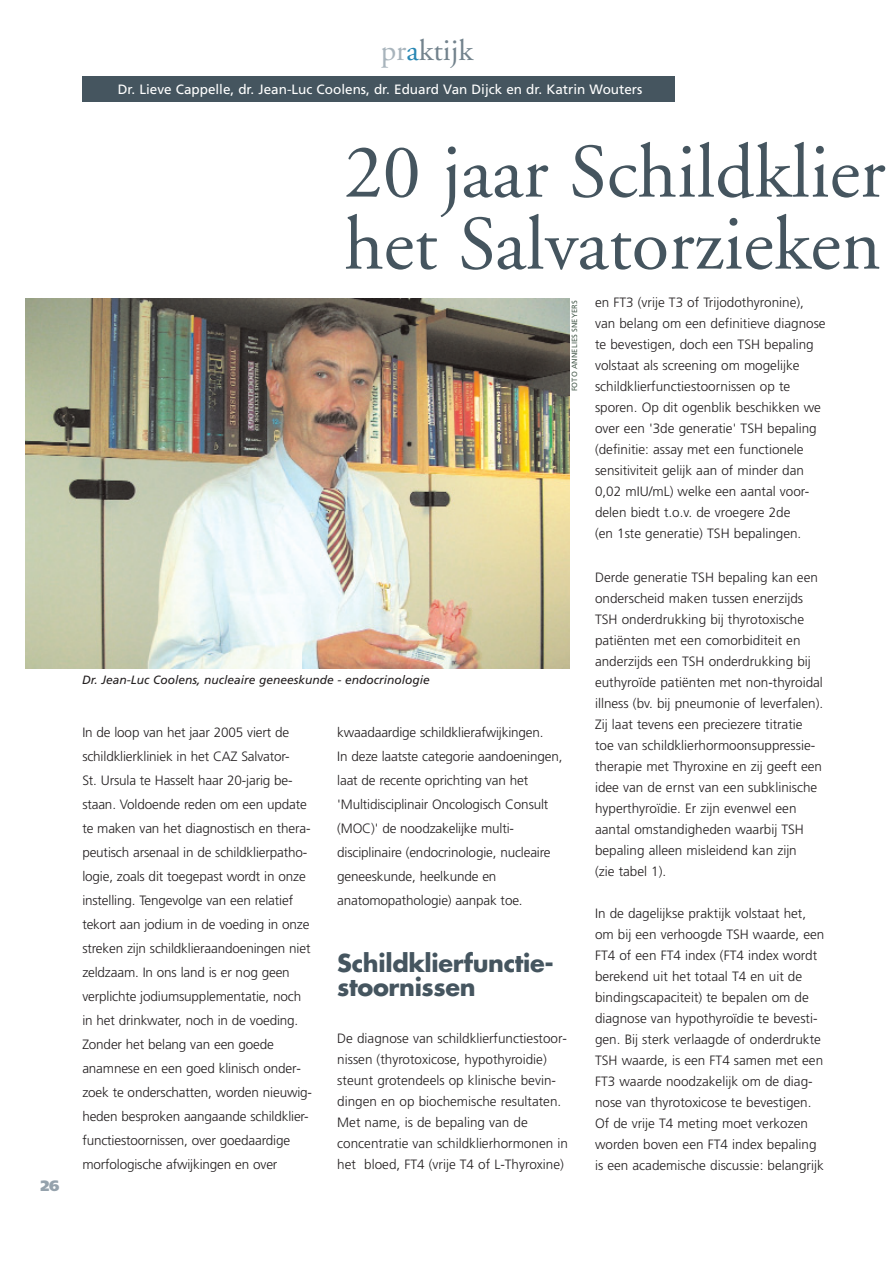
<style>
.page{position:relative;width:893px;height:1263px;background:#fff}
.page>*{position:absolute;margin:0;border:0;box-sizing:border-box;transform-origin:0 0}
.t1{font:76.5px/72px "Adobe Garamond";color:#45555f}
.t2{font:30px "Adobe Garamond";color:#73838d}
.t3{font:700 24px/24px "Futura";letter-spacing:-.015em;color:#45555f}
.t4{font:900 15px "Frutiger";color:#95a2ac}
.t5{font:300 13.5px/21px "Frutiger";color:#231f20}
.t6{font:13.5px "Frutiger";color:#fff}
.t7{font:italic 12px "Frutiger";color:#231f20}
.t8{font:7.5px "Frutiger";letter-spacing:.01em;color:#495d4f}
.s1{color:#a8b4bc}
.s2{color:#2887b4}
</style>
<div class="page">
<div style="left:82px;top:77px;width:592px;height:25px;background:#45555f"></div>
<img style="left:25px;top:298px;width:545px;height:370px">
<p class="t4" style="left:40px;top:1179px;width:20px">26</p>
<h2 class="t2" style="left:381px;top:39px;width:94px"><span class="s1">pr</span><span class="s2">a</span>ktijk</h2>
<p class="t6" style="left:118px;top:84px;width:526px">Dr. Lieve Cappelle, dr. Jean-Luc Coolens, dr. Eduard Van Dijck en dr. Katrin Wouters</p>
<h1 class="t1" style="left:344px;top:143px;width:543px">20 jaar Schildklier het Salvatorzieken</h1>
<p class="t7" style="left:82px;top:675px;width:349px">Dr. Jean-Luc Coolens, nucleaire geneeskunde - endocrinologie</p>
<p class="t8" style="left:571px;top:391px;width:92px;rotate:-90deg">FOTO ANNELIES SNEYERS</p>
<p class="t5" style="left:82px;top:721px;width:231px;line-height:24px">In de loop van het jaar 2005 viert de schildklierkliniek in het CAZ Salvator-<br>St. Ursula te Hasselt haar 20-jarig be&shy;staan. Voldoende reden om een update te maken van het diagnostisch en thera&shy;peutisch arsenaal in de schildklierpatho&shy;logie, zoals dit toegepast wordt in onze instelling. Tengevolge van een relatief tekort aan jodium in de voeding in onze streken zijn schildklieraandoeningen niet zeldzaam. In ons land is er nog geen verplichte jodiumsupplementatie, noch in het drinkwater, noch in de voeding.<br>Zonder het belang van een goede anamnese en een goed klinisch onder&shy;zoek te onderschatten, worden nieuwig&shy;heden besproken aangaande schildklier&shy;functiestoornissen, over goedaardige morfologische afwijkingen en over</p>
<p class="t5" style="left:337px;top:721px;width:227px;line-height:24px">kwaadaardige schildklierafwijkingen.<br>In deze laatste categorie aandoeningen, laat de recente oprichting van het 'Multidisciplinair Oncologisch Consult (MOC)' de noodzakelijke multi&shy;disciplinaire (endocrinologie, nucleaire geneeskunde, heelkunde en anatomopathologie) aanpak toe.</p>
<h3 class="t3" style="left:337px;top:953px;width:218px">Schildklierfunctie&shy;stoornissen</h3>
<p class="t5" style="left:337px;top:1029px;width:232px">De diagnose van schildklierfunctiestoor&shy;nissen (thyrotoxicose, hypothyroidie) steunt grotendeels op klinische bevin&shy;dingen en op biochemische resultaten.<br>Met name, is de bepaling van de concentratie van schildklierhormonen in het bloed, FT4 (vrije T4 of L-Thyroxine)</p>
<p class="t5" style="left:595px;top:293px;width:232px">en FT3 (vrije T3 of Trijodothyronine), van belang om een definitieve diagnose te bevestigen, doch een TSH bepaling volstaat als screening om mogelijke schildklierfunctiestoornissen op te sporen. Op dit ogenblik beschikken we over een '3de generatie' TSH bepaling (definitie: assay met een functionele sensitiviteit gelijk aan of minder dan 0,02 mIU/mL) welke een aantal voor&shy;delen biedt t.o.v. de vroegere 2de<br>(en 1ste generatie) TSH bepalingen.</p>
<p class="t5" style="left:595px;top:568px;width:230px">Derde generatie TSH bepaling kan een onderscheid maken tussen enerzijds TSH onderdrukking bij thyrotoxische patiënten met een comorbiditeit en anderzijds een TSH onderdrukking bij euthyroïde patiënten met non-thyroidal illness (bv. bij pneumonie of leverfalen).<br>Zij laat tevens een preciezere titratie toe van schildklierhormoonsuppressie&shy;therapie met Thyroxine en zij geeft een idee van de ernst van een subklinische hyperthyroïdie. Er zijn evenwel een aantal omstandigheden waarbij TSH bepaling alleen misleidend kan zijn<br>(zie tabel 1).</p>
<p class="t5" style="left:595px;top:904px;width:231px">In de dagelijkse praktijk volstaat het, om bij een verhoogde TSH waarde, een FT4 of een FT4 index (FT4 index wordt berekend uit het totaal T4 en uit de bindingscapaciteit) te bepalen om de diagnose van hypothyroïdie te bevesti&shy;gen. Bij sterk verlaagde of onderdrukte TSH waarde, is een FT4 samen met een FT3 waarde noodzakelijk om de diag&shy;nose van thyrotoxicose te bevestigen.<br>Of de vrije T4 meting moet verkozen worden boven een FT4 index bepaling is een academische discussie: belangrijk</p>
</div>
